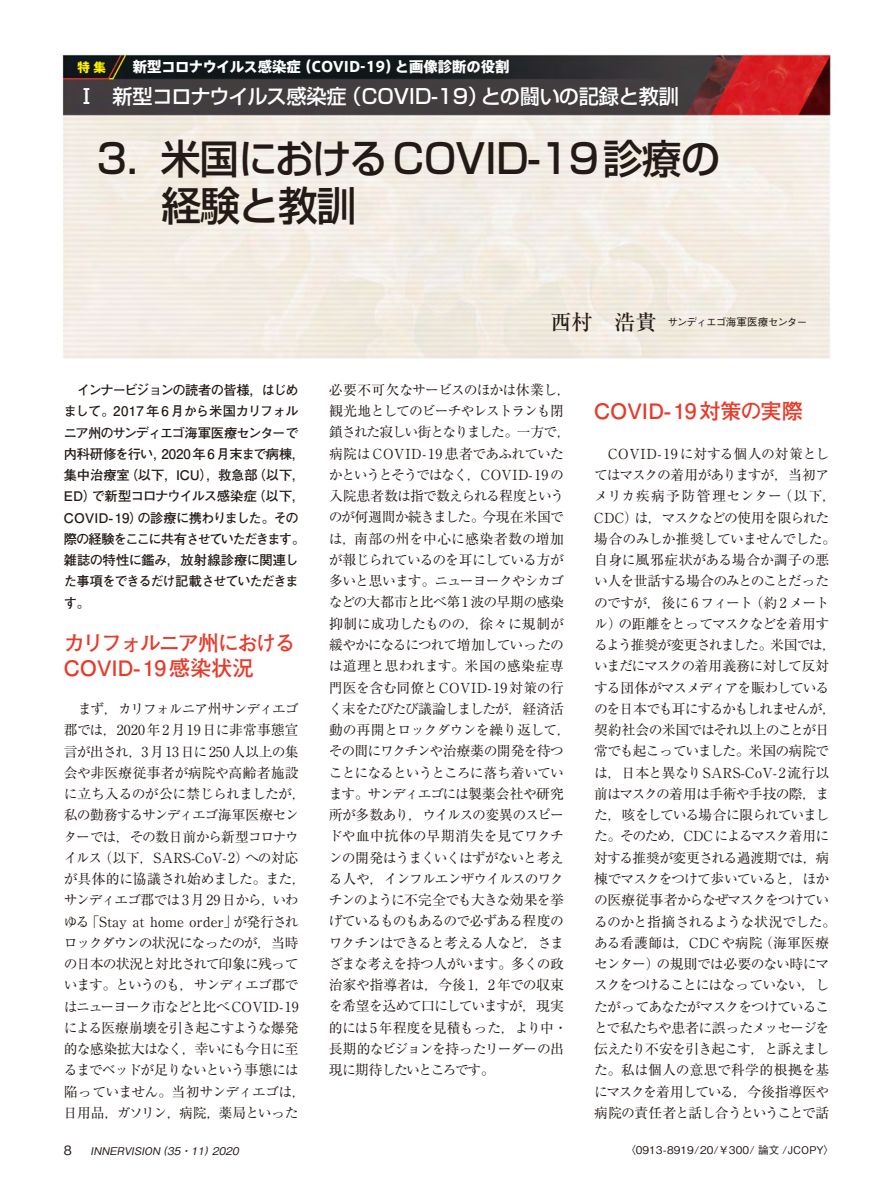
<style>
.page{position:relative;width:893px;height:1191px;background:#fff}
.page>*{position:absolute;margin:0;border:0;box-sizing:border-box;transform-origin:0 0}
.t1{font:500 40.35px/46.8px "Shin Go Pro";letter-spacing:-.02em;color:#231916}
.t2{font:700 21.3px/25.5px "Futo Go B101 Pro";letter-spacing:-.06em;color:#e83929}
.t3{font:700 21.3px "Futo Go B101 Pro";letter-spacing:-.01em;color:#e83929}
.t4{font:500 20.25px "Shin Go Pro";letter-spacing:-.01em;color:#fff}
.t5{font:800 14.4px "Axis Std";color:#fff}
.t6{font:13.8px/21.3px "Ryumin Pro";letter-spacing:-.055em;color:#231916}
.t7{font:700 13.35px/21.3px "Futo Go B101 Pro";letter-spacing:-.055em;color:#231916}
.t8{font:800 12.45px "Axis Std";color:#fff100}
.t9{font:500 10.65px "Gothic BBB Pro";color:#231916}
.t10{font:italic 500 10.65px "Gothic BBB Pro";color:#231916}
.t11{font:500 10.65px "Gothic BBB Pro";letter-spacing:-.075em;color:#231916}
.s1{font-style:normal;font-size:12.75px}
.s2{font-style:normal;font-size:11.7px}
.s3{font-family:"Ryumin Pro";font-size:21.3px}
</style>
<div class="page">
<img style="left:62px;top:54px;width:769px;height:305px">
<p class="t8" style="left:78px;top:57px;width:30px">特 集</p>
<p class="t5" style="left:133px;top:56px;width:378px">新型コロナウイルス感染症（COVID-19）と画像診断の役割</p>
<h3 class="t4" style="left:77px;top:80px;width:604px">Ⅰ　新型コロナウイルス感染症（COVID-19）との闘いの記録と教訓</h3>
<h1 class="t1" style="left:162px;top:130px;width:560px;text-indent:-65px">3． 米国におけるCOVID-19診療の経験と教訓</h1>
<p class="t7" style="left:64px;top:377px;width:243px">　インナービジョンの読者の皆様，はじめまして。2017年6 月から米国カリフォルニア州のサンディエゴ海軍医療センターで内科研修を行い，2020年6月末まで病棟，集中治療室（以下，ICU），救急部（以下，<br>ED）で新型コロナウイルス感染症（以下，<br>COVID- 19）の診療に携わりました。その際の経験をここに共有させていただきます。雑誌の特性に鑑み，放射線診療に関連した事項をできるだけ記載させていただきます。</p>
<h2 class="t2" style="left:64px;top:627px;width:234px">カリフォルニア州における<br>COVID-19感染状況</h2>
<p class="t6" style="left:64px;top:697px;width:244px">　まず，カリフォルニア州サンディエゴ郡では，2020年2月19日に非常事態宣言が出され，3月13日に250人以上の集会や非医療従事者が病院や高齢者施設に立ち入るのが公に禁じられましたが，私の勤務するサンディエゴ海軍医療センターでは，その数日前から新型コロナウイルス（以下，SARS-CoV-2）への対応が具体的に協議され始めました。また，サンディエゴ郡では 3 月 29 日から，いわゆる「Stay at home order」が発行されロックダウンの状況になったのが，当時の日本の状況と対比されて印象に残っています。というのも，サンディエゴ郡ではニューヨーク市などと比べ COVID- 19による医療崩壊を引き起こすような爆発的な感染拡大はなく，幸いにも今日に至るまでベッドが足りないという事態には陥っていません。当初サンディエゴは，日用品，ガソリン，病院，薬局といった</p>
<p class="t10" style="left:64px;top:1142px;width:179px"><span class="s1">8</span> <span class="s2">　</span> INNERVISION (35・11) 2020</p>
<p class="t11" style="left:550px;top:313px;width:258px"><span class="s3">西村　浩貴</span>　サンディエゴ海軍医療センター</p>
<p class="t6" style="left:329px;top:378px;width:244px">必要不可欠なサービスのほかは休業し，観光地としてのビーチやレストランも閉鎖された寂しい街となりました。一方で，病院はCOVID-19患者であふれていたかというとそうではなく，COVID- 19 の入院患者数は指で数えられる程度というのが何週間か続きました。今現在米国では，南部の州を中心に感染者数の増加が報じられているのを耳にしている方が多いと思います。ニューヨークやシカゴなどの大都市と比べ第 1 波の早期の感染抑制に成功したものの，徐々に規制が緩やかになるにつれて増加していったのは道理と思われます。米国の感染症専門医を含む同僚とCOVID-19対策の行く末をたびたび議論しましたが，経済活動の再開とロックダウンを繰り返して，その間にワクチンや治療薬の開発を待つことになるというところに落ち着いています。サンディエゴには製薬会社や研究所が多数あり，ウイルスの変異のスピードや血中抗体の早期消失を見てワクチンの開発はうまくいくはずがないと考える人や，インフルエンザウイルスのワクチンのように不完全でも大きな効果を挙げているものもあるので必ずある程度のワクチンはできると考える人など，さまざまな考えを持つ人がいます。多くの政治家や指導者は，今後1，2年での収束を希望を込めて口にしていますが，現実的には5年程度を見積もった，より中・長期的なビジョンを持ったリーダーの出現に期待したいところです。</p>
<h2 class="t3" style="left:594px;top:394px;width:210px">COVID-19対策の実際</h2>
<p class="t6" style="left:594px;top:442px;width:244px">　COVID-19に対する個人の対策としてはマスクの着用がありますが，当初アメリカ疾病予防管理センター（以下，<br>CDC）は，マスクなどの使用を限られた場合のみしか推奨していませんでした。自身に風邪症状がある場合か調子の悪い人を世話する場合のみとのことだったのですが，後に6 フィート（約2メートル）の距離をとってマスクなどを着用するよう推奨が変更されました。米国では，いまだにマスクの着用義務に対して反対する団体がマスメディアを賑わしているのを日本でも耳にするかもしれませんが，契約社会の米国ではそれ以上のことが日常でも起こっていました。米国の病院では，日本と異なりSARS-CoV-2流行以前はマスクの着用は手術や手技の際，また，咳をしている場合に限られていました。そのため，CDC によるマスク着用に対する推奨が変更される過渡期では，病棟でマスクをつけて歩いていると，ほかの医療従事者からなぜマスクをつけているのかと指摘されるような状況でした。ある看護師は，CDCや病院（海軍医療センター）の規則では必要のない時にマスクをつけることにはなっていない，したがってあなたがマスクをつけていることで私たちや患者に誤ったメッセージを伝えたり不安を引き起こす，と訴えました。私は個人の意思で科学的根拠を基にマスクを着用している，今後指導医や病院の責任者と話し合うということで話</p>
<p class="t9" style="left:625px;top:1141px;width:211px">〈0913-8919/20/￥300/ 論文 /JCOPY〉</p>
</div>
